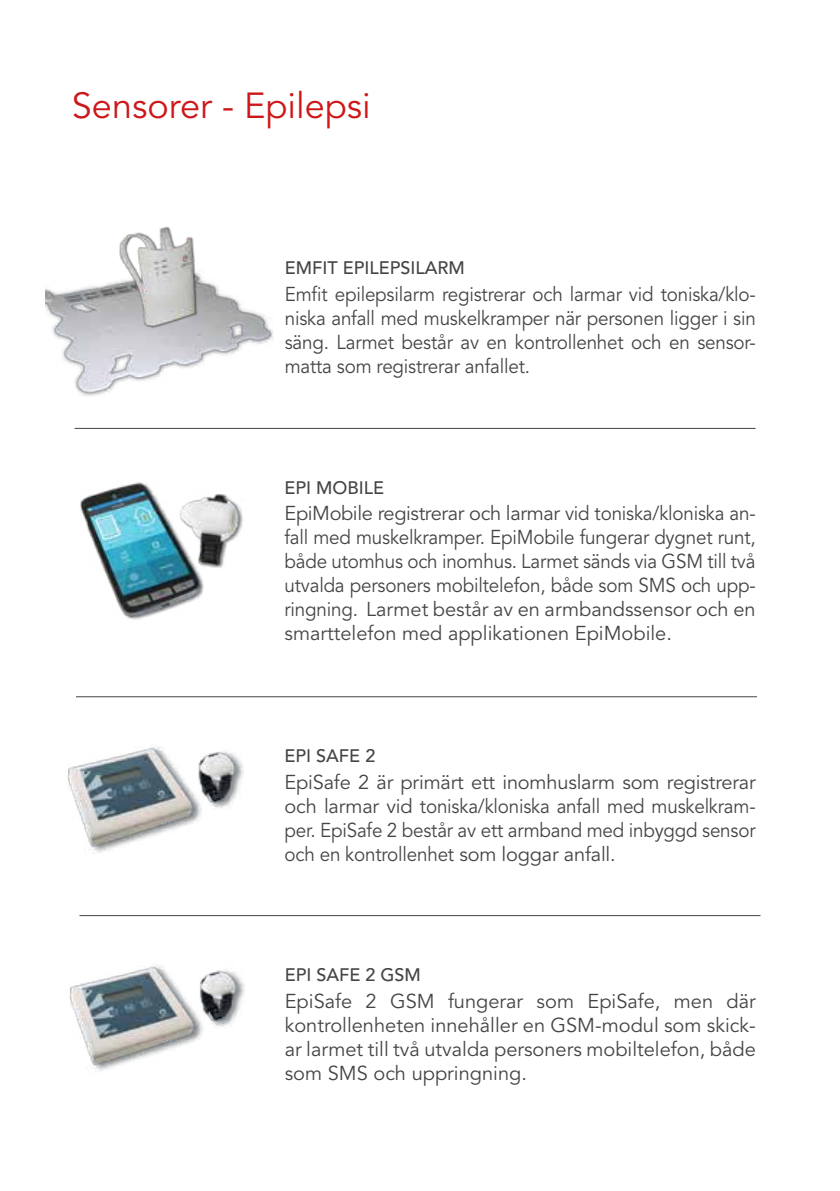
<style>
.page{position:relative;width:840px;height:1191px;background:#fff}
.page>*{position:absolute;margin:0;border:0;box-sizing:border-box;transform-origin:0 0}
.t1{font:36px "Avenir LT Std";color:#cd171a}
.t2{font:20px/24px "Avenir LT Std";letter-spacing:-.005em;color:#454644;text-align:justify}
.t3{font:20px/24px "Avenir LT Std";letter-spacing:-.005em;color:#454644;text-align:justify;scale:.94 1}
.t4{font:500 18px "Avenir LT Std";color:#454644}
</style>
<div class="page">
<img style="left:45px;top:285px;width:228px;height:111px">
<hr style="left:74px;top:428px;width:681px;height:1px;background:#454644">
<hr style="left:76px;top:696px;width:680px;height:1px;background:#454644">
<img style="left:80px;top:482px;width:163px;height:138px">
<img style="left:67px;top:745px;width:177px;height:109px">
<img style="left:104px;top:227px;width:121px;height:111px">
<img style="left:69px;top:964px;width:176px;height:108px">
<hr style="left:79px;top:915px;width:681px;height:1px;background:#454644">
<h1 class="t1" style="left:72px;top:85px;width:300px">Sensorer - Epilepsi</h1>
<p class="t4" style="left:284px;top:257px;width:181px">EMFIT EPILEPSILARM</p>
<p class="t3" style="left:284px;top:282px;width:502px">Emfit epilepsilarm registrerar och larmar vid toniska/klo&shy;niska anfall med muskelkramper när personen ligger i sin säng. Larmet består av en kontrollenhet och en sensor&shy;matta som registrerar anfallet.</p>
<p class="t4" style="left:284px;top:477px;width:101px">EPI MOBILE</p>
<p class="t2" style="left:284px;top:502px;width:472px">EpiMobile registrerar och larmar vid toniska/kloniska an&shy;fall med muskelkramper. EpiMobile fungerar dygnet runt, både utomhus och inomhus. Larmet sänds via GSM till två utvalda personers mobiltelefon, både som SMS och upp&shy;ringning. Larmet består av en armbandssensor och en smarttelefon med applikationen EpiMobile.</p>
<p class="t4" style="left:284px;top:745px;width:92px">EPI SAFE 2</p>
<p class="t2" style="left:284px;top:770px;width:472px">EpiSafe 2 är primärt ett inomhuslarm som registrerar och larmar vid toniska/kloniska anfall med muskelkram&shy;per. EpiSafe 2 består av ett armband med inbyggd sensor och en kontrollenhet som loggar anfall.</p>
<p class="t4" style="left:284px;top:964px;width:138px">EPI SAFE 2 GSM</p>
<p class="t2" style="left:284px;top:989px;width:472px">EpiSafe 2 GSM fungerar som EpiSafe, men där kontrollenheten innehåller en GSM-modul som skick&shy;ar larmet till två utvalda personers mobiltelefon, både som SMS och uppringning.</p>
</div>
